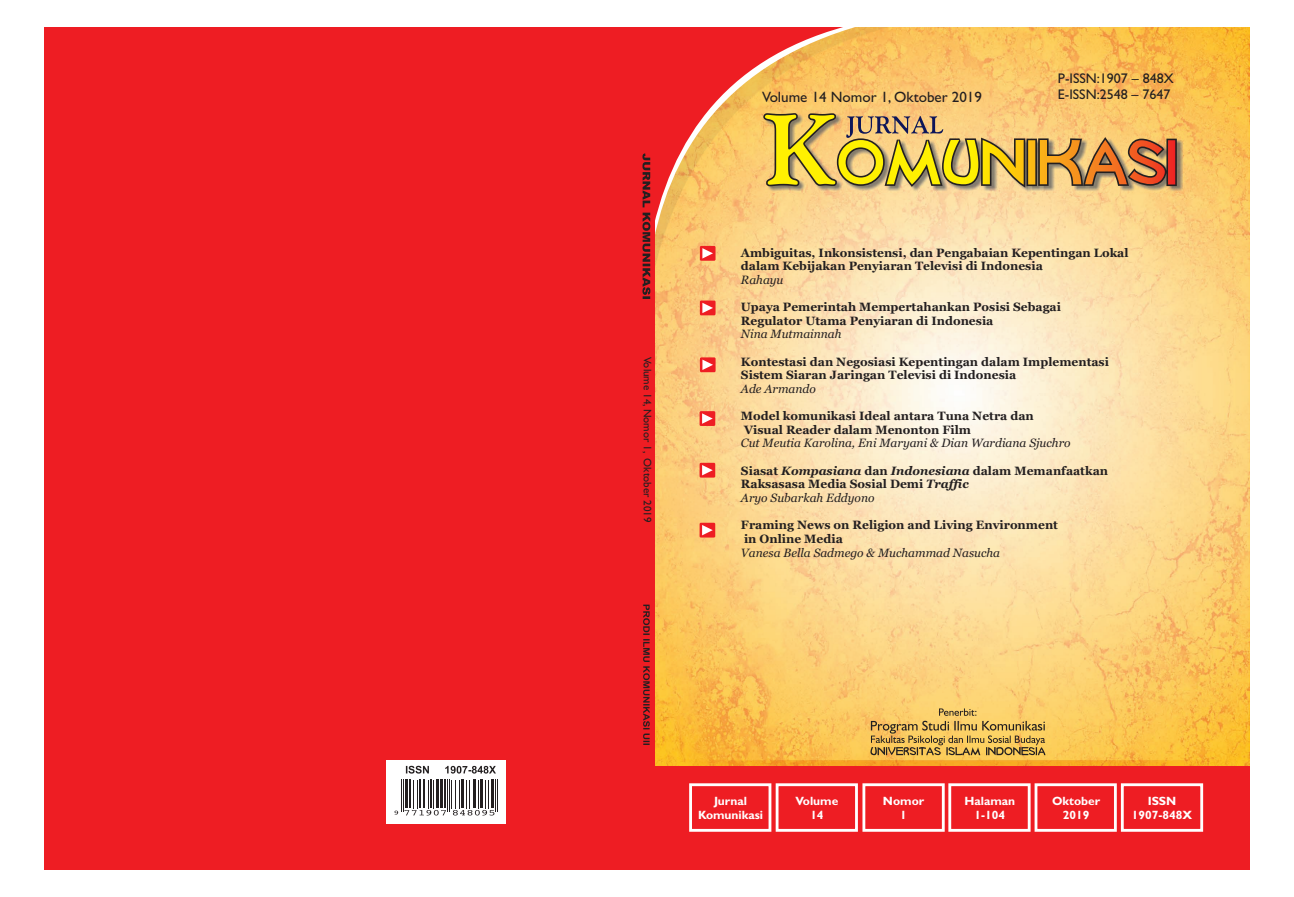
<style>
.page{position:relative;width:1294px;height:897px;background:#fff}
.page>*{position:absolute;margin:0;border:0;box-sizing:border-box;transform-origin:0 0}
.t1{font:15px "Gill Sans";color:#231f20}
.t2{font:14px/16.2px "Gill Sans";color:#231f20}
.t3{font:700 12px/13.6px "Georgia";color:#231f20}
.t4{font:italic 12px "Georgia";color:#231f20}
.t5{font:700 12px/13.9px "Gill Sans";color:#fff;text-align:center}
.t6{font:11px "Gill Sans";color:#231f20}
.s1{font-style:italic}
.s2{font-weight:400;font-style:italic}
</style>
<div class="page">
<div style="left:44px;top:27px;width:596px;height:842px;background:#ee1d23"></div>
<div style="left:654px;top:760px;width:595px;height:109px;background:#ee1d23"></div>
<img style="left:654px;top:27px;width:595px;height:738px">
<div style="left:640px;top:27px;width:14px;height:842px;background:#ee1d23"></div>
<div style="left:689px;top:783px;width:82px;height:49px;background:#ee1d23;border:3px solid #fff"></div>
<div style="left:775px;top:783px;width:83px;height:49px;background:#ee1d23;border:3px solid #fff"></div>
<div style="left:862px;top:783px;width:82px;height:49px;background:#ee1d23;border:3px solid #fff"></div>
<div style="left:948px;top:783px;width:82px;height:49px;background:#ee1d23;border:3px solid #fff"></div>
<div style="left:1034px;top:783px;width:82px;height:49px;background:#ee1d23;border:3px solid #fff"></div>
<div style="left:1121px;top:783px;width:82px;height:49px;background:#ee1d23;border:3px solid #fff"></div>
<div style="left:387px;top:760px;width:119px;height:64px;background:#fff"></div>
<hr style="left:400px;top:779px;width:1px;height:33px;background:#231f20">
<hr style="left:402px;top:779px;width:1px;height:33px;background:#231f20">
<hr style="left:495px;top:779px;width:1px;height:33px;background:#231f20">
<hr style="left:497px;top:779px;width:1px;height:33px;background:#231f20">
<svg style="left:406px;top:766px;width:90px;height:7px"></svg>
<svg style="left:404px;top:779px;width:90px;height:36px"></svg>
<svg style="left:394px;top:810px;width:4px;height:5px"></svg>
<div style="left:700px;top:300px;width:15px;height:15px;background:#ee1d23"></div>
<div style="left:700px;top:357px;width:15px;height:15px;background:#ee1d23"></div>
<svg style="left:702px;top:360px;width:11px;height:10px"></svg>
<div style="left:699px;top:411px;width:16px;height:15px;background:#ee1d23"></div>
<svg style="left:702px;top:413px;width:11px;height:11px"></svg>
<div style="left:699px;top:463px;width:16px;height:14px;background:#ee1d23"></div>
<svg style="left:702px;top:465px;width:11px;height:10px"></svg>
<svg style="left:642px;top:27px;width:536px;height:286px;background:#efb672"></svg>
<svg style="left:643px;top:604px;width:7px;height:141px"></svg>
<svg style="left:870px;top:708px;width:175px;height:47px;background:#d2ac57"></svg>
<div style="left:699px;top:523px;width:16px;height:14px;background:#ee1d23"></div>
<svg style="left:702px;top:525px;width:11px;height:10px"></svg>
<p class="t6" style="left:651px;top:357px;width:167px;rotate:90deg">Volume 14, Nomor 1, Oktober 2019</p>
<p class="t1" style="left:762px;top:92px;width:221px">Volume 14 Nomor 1, Oktober 2019</p>
<p class="t2" style="left:1058px;top:72px;width:117px">P-ISSN:1907 – 848X<br>E-ISSN:2548 – 7647</p>
<p class="t3" style="left:741px;top:246px;width:389px">Ambiguitas, Inkonsistensi, dan Pengabaian Kepentingan Lokal dalam Kebijakan Penyiaran Televisi di Indonesia</p>
<p class="t4" style="left:741px;top:275px;width:44px">Rahayu</p>
<p class="t3" style="left:741px;top:301px;width:321px">Upaya Pemerintah Mempertahankan Posisi Sebagai<br>Regulator Utama Penyiaran di Indonesia</p>
<p class="t4" style="left:741px;top:329px;width:102px">Nina Mutmainnah</p>
<p class="t3" style="left:741px;top:356px;width:369px">Kontestasi dan Negosiasi Kepentingan dalam Implementasi<br>Sistem Siaran Jaringan Televisi di Indonesia</p>
<p class="t4" style="left:741px;top:384px;width:76px">Ade Armando</p>
<p class="t3" style="left:741px;top:410px;width:294px">Model komunikasi Ideal antara Tuna Netra dan<br>Visual Reader dalam Menonton Film</p>
<p class="t4" style="left:741px;top:438px;width:331px">Cut Meutia Karolina, Eni Maryani &amp; Dian Wardiana Sjuchro</p>
<p class="t3" style="left:741px;top:465px;width:369px">Siasat <span class="s1">Kompasiana</span> dan <span class="s1">Indonesiana</span> dalam Memanfaatkan<br>Raksasasa Media Sosial Demi <span class="s1">Traffic<br></span><span class="s2">Aryo Subarkah Eddyono</span></p>
<p class="t3" style="left:741px;top:519px;width:318px">Framing News on Religion and Living Environment in Online Media</p>
<p class="t4" style="left:741px;top:547px;width:261px">Vanesa Bella Sadmego &amp; Muchammad Nasucha</p>
<p class="t5" style="left:698px;top:795px;width:67px">Jurnal<br>Komunikasi</p>
<p class="t5" style="left:795px;top:795px;width:44px">Volume<br>14</p>
<p class="t5" style="left:883px;top:795px;width:43px">Nomor<br>1</p>
<p class="t5" style="left:964px;top:795px;width:52px">Halaman<br>1-104</p>
<p class="t5" style="left:1052px;top:795px;width:50px">Oktober<br>2019</p>
<p class="t5" style="left:1132px;top:795px;width:62px">ISSN<br>1907-848X</p>
</div>
